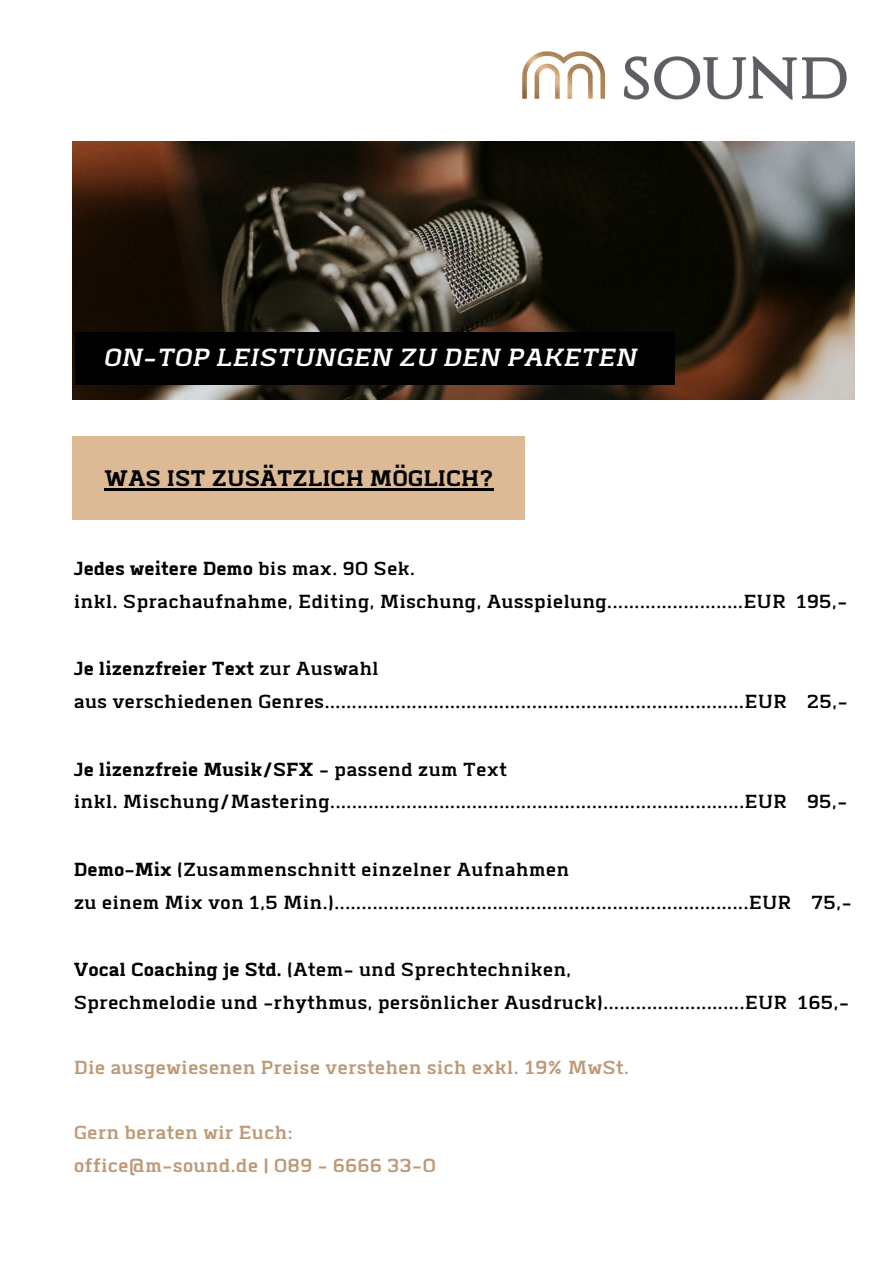
<style>
.page{position:relative;width:894px;height:1264px;background:#fff}
.page>*{position:absolute;margin:0;border:0;box-sizing:border-box;transform-origin:0 0}
.t1{font:italic 31.5px "Abula";color:#fff}
.t2{font:700 28.5px "Abula";color:#000}
.t3{font:24px "Abula";color:#000}
.t4{font:24px "Abula";color:#bd9976}
.t5{font:700 24px "Abula";color:#000}
.s1{font-weight:400}
.s2{font-weight:700}
</style>
<div class="page">
<img style="left:72px;top:141px;width:782px;height:258px">
<div style="left:72px;top:437px;width:453px;height:83px;background:#ddba96"></div>
<hr style="left:104px;top:488px;width:389px;height:2px;background:#000">
<div style="left:75px;top:332px;width:599px;height:53px;background:#000"></div>
<img style="left:502px;top:51px;width:353px;height:100px">
<p class="t1" style="left:103px;top:342px;width:534px">ON-TOP LEISTUNGEN ZU DEN PAKETEN</p>
<p class="t2" style="left:104px;top:457px;width:391px">WAS IST ZUSÄTZLICH MÖGLICH?</p>
<p class="t5" style="left:74px;top:551px;width:343px">Jedes weitere Demo <span class="s1">bis max. 90 Sek.</span></p>
<p class="t3" style="left:74px;top:589px;width:775px">inkl. Sprachaufnahme, Editing, Mischung, Ausspielung.........................EUR 195,-</p>
<p class="t5" style="left:74px;top:651px;width:306px">Je lizenzfreier Text <span class="s1">zur Auswahl</span></p>
<p class="t3" style="left:74px;top:690px;width:775px">aus verschiedenen Genres.............................................................................EUR 25,-</p>
<p class="t5" style="left:74px;top:752px;width:434px">Je lizenzfreie Musik/SFX <span class="s1">- passend zum Text</span></p>
<p class="t3" style="left:74px;top:790px;width:775px">inkl. Mischung/Mastering............................................................................EUR 95,-</p>
<p class="t3" style="left:74px;top:857px;width:497px"><span class="s2">Demo-Mix</span> (Zusammenschnitt einzelner Aufnahmen</p>
<p class="t3" style="left:74px;top:890px;width:779px">zu einem Mix von 1,5 Min.)............................................................................EUR 75,-</p>
<p class="t3" style="left:74px;top:958px;width:499px"><span class="s2">Vocal Coaching je Std.</span> (Atem- und Sprechtechniken,</p>
<p class="t3" style="left:74px;top:990px;width:776px">Sprechmelodie und -rhythmus, persönlicher Ausdruck)..........................EUR 165,-</p>
<p class="t4" style="left:74px;top:1056px;width:557px">Die ausgewiesenen Preise verstehen sich exkl. 19% MwSt.</p>
<p class="t4" style="left:74px;top:1121px;width:220px">Gern beraten wir Euch:</p>
<p class="t4" style="left:74px;top:1154px;width:364px">office@m-sound.de | 089 - 6666 33-0</p>
</div>
